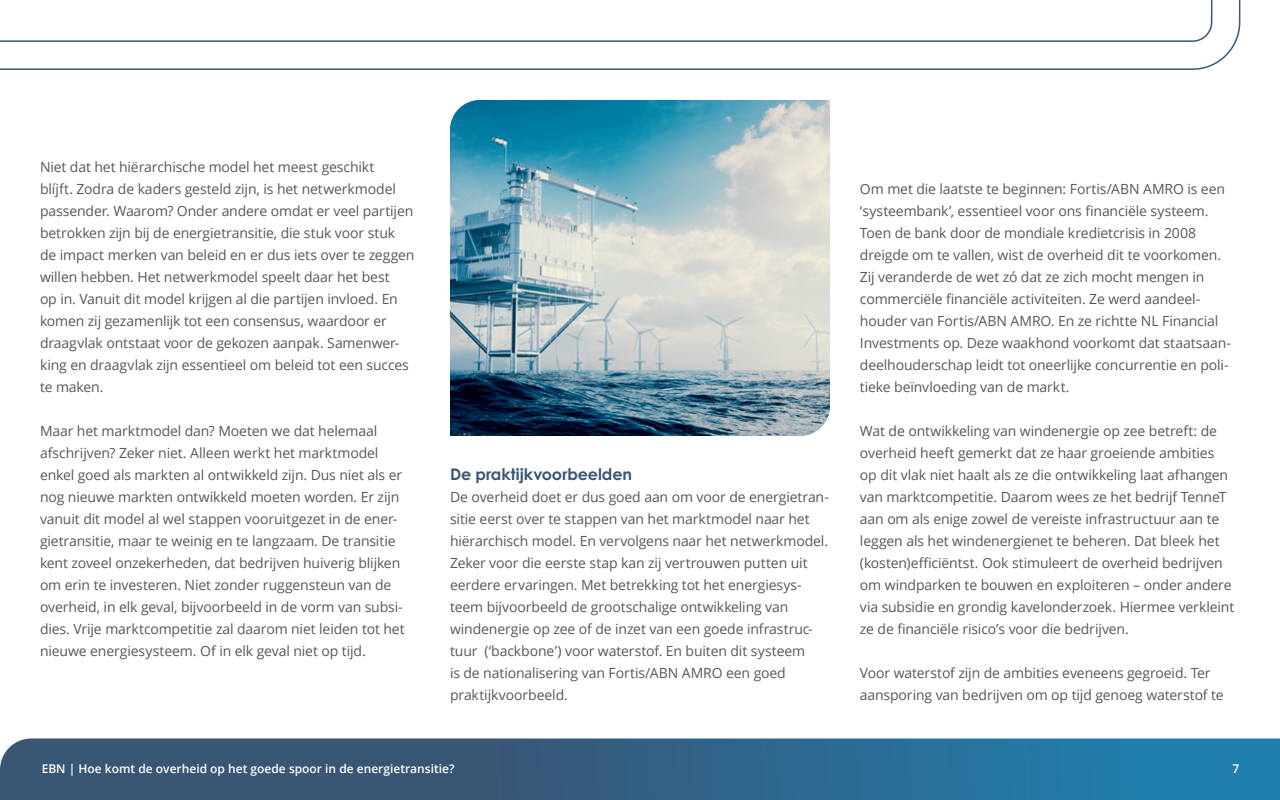
<style>
.page{position:relative;width:1280px;height:800px;background:#fff}
.page>*{position:absolute;margin:0;border:0;box-sizing:border-box;transform-origin:0 0}
.t1{font:700 16px "Century Gothic Pro";letter-spacing:-.005em;color:#395675}
.t2{font:14px/22px "Open Sans";letter-spacing:-.01em;color:#57585a}
.t3{font:600 12px "Open Sans";color:#fff}
</style>
<div class="page">
<svg style="left:0;top:738px;width:1280px;height:62px;background:#32668a"></svg>
<svg style="left:0;top:0;width:1241px;height:70px"></svg>
<img style="left:450px;top:100px;width:380px;height:336px">
<p class="t2" style="left:40px;top:156px;width:376px">Niet dat het hiërarchische model het meest geschikt<br>blíjft. Zodra de kaders gesteld zijn, is het netwerkmodel passender. Waarom? Onder andere omdat er veel partijen betrokken zijn bij de energietransitie, die stuk voor stuk de impact merken van beleid en er dus iets over te zeggen willen hebben. Het netwerkmodel speelt daar het best<br>op in. Vanuit dit model krijgen al die partijen invloed. En komen zij gezamenlijk tot een consensus, waardoor er draagvlak ontstaat voor de gekozen aanpak. Samenwer&shy;king en draagvlak zijn essentieel om beleid tot een succes te maken.</p>
<p class="t2" style="left:40px;top:420px;width:366px">Maar het marktmodel dan? Moeten we dat helemaal afschrijven? Zeker niet. Alleen werkt het marktmodel enkel goed als markten al ontwikkeld zijn. Dus niet als er nog nieuwe markten ontwikkeld moeten worden. Er zijn vanuit dit model al wel stappen vooruitgezet in de ener&shy;gietransitie, maar te weinig en te langzaam. De transitie kent zoveel onzekerheden, dat bedrijven huiverig blijken om erin te investeren. Niet zonder ruggensteun van de overheid, in elk geval, bijvoorbeeld in de vorm van subsi&shy;dies. Vrije marktcompetitie zal daarom niet leiden tot het nieuwe energiesysteem. Of in elk geval niet op tijd.</p>
<p class="t1" style="left:450px;top:464px;width:184px">De praktijkvoorbeelden</p>
<p class="t2" style="left:450px;top:486px;width:380px">De overheid doet er dus goed aan om voor de energietran&shy;sitie eerst over te stappen van het marktmodel naar het hiërarchisch model. En vervolgens naar het netwerkmodel.<br>Zeker voor die eerste stap kan zij vertrouwen putten uit eerdere ervaringen. Met betrekking tot het energiesys&shy;teem bijvoorbeeld de grootschalige ontwikkeling van windenergie op zee of de inzet van een goede infrastruc&shy;tuur (‘backbone’) voor waterstof. En buiten dit systeem<br>is de nationalisering van Fortis/ABN AMRO een goed praktijkvoorbeeld.</p>
<p class="t2" style="left:860px;top:177px;width:373px">Om met die laatste te beginnen: Fortis/ABN AMRO is een ‘systeembank’, essentieel voor ons financiële systeem.<br>Toen de bank door de mondiale kredietcrisis in 2008 dreigde om te vallen, wist de overheid dit te voorkomen.<br>Zij veranderde de wet zó dat ze zich mocht mengen in commerciële financiële activiteiten. Ze werd aandeel&shy;houder van Fortis/ABN AMRO. En ze richtte NL Financial Investments op. Deze waakhond voorkomt dat staatsaan&shy;deelhouderschap leidt tot oneerlijke concurrentie en poli&shy;tieke beïnvloeding van de markt.</p>
<p class="t2" style="left:860px;top:419px;width:376px">Wat de ontwikkeling van windenergie op zee betreft: de overheid heeft gemerkt dat ze haar groeiende ambities op dit vlak niet haalt als ze die ontwikkeling laat afhangen van marktcompetitie. Daarom wees ze het bedrijf TenneT aan om als enige zowel de vereiste infrastructuur aan te leggen als het windenergienet te beheren. Dat bleek het (kosten)efficiëntst. Ook stimuleert de overheid bedrijven om windparken te bouwen en exploiteren – onder andere via subsidie en grondig kavelonderzoek. Hiermee verkleint ze de financiële risico’s voor die bedrijven.</p>
<p class="t2" style="left:860px;top:661px;width:365px">Voor waterstof zijn de ambities eveneens gegroeid. Ter aansporing van bedrijven om op tijd genoeg waterstof te</p>
<p class="t3" style="left:42px;top:761px;width:414px">EBN | Hoe komt de overheid op het goede spoor in de energietransitie?</p>
<p class="t3" style="left:1233px;top:761px;width:8px">7</p>
</div>
